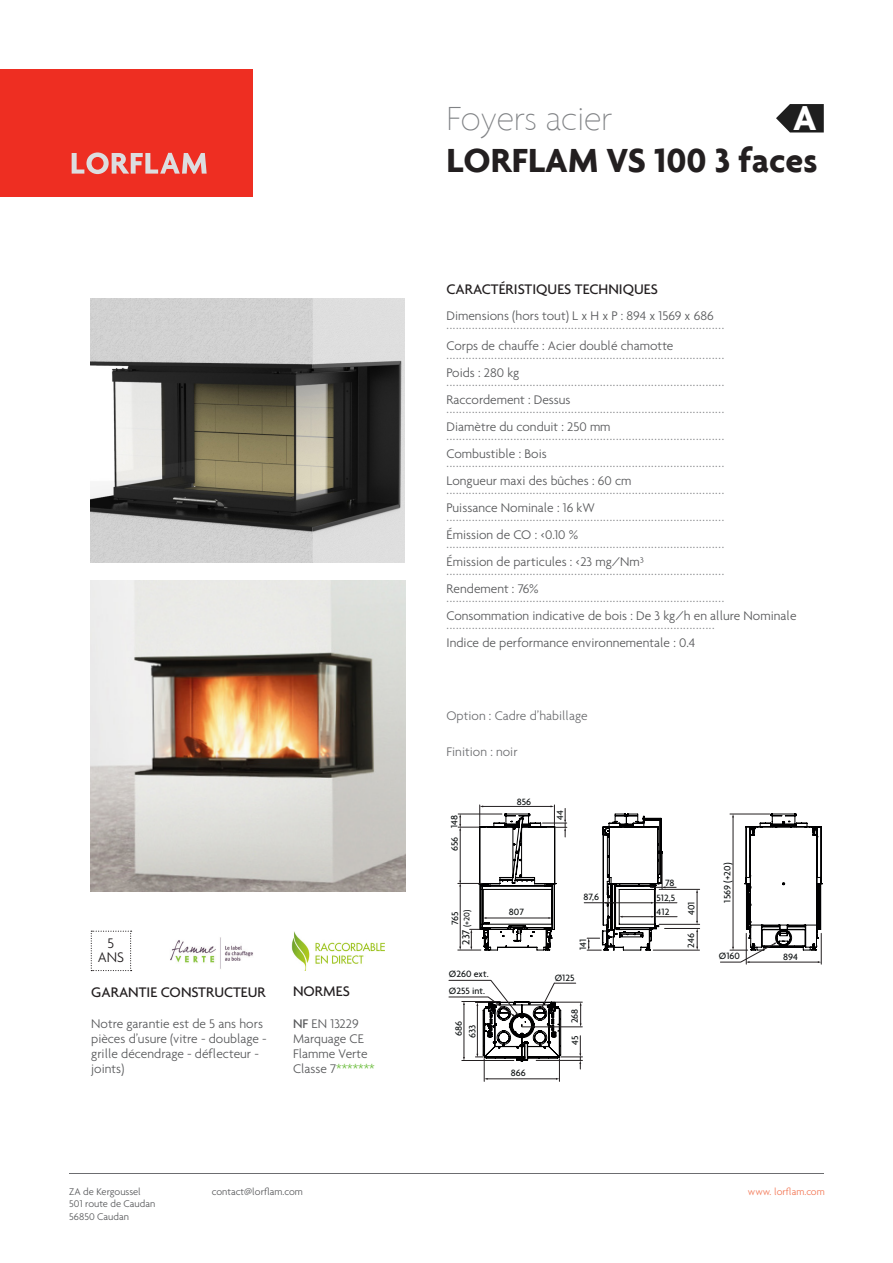
<style>
.page{position:relative;width:893px;height:1263px;background:#fff}
.page>*{position:absolute;margin:0;border:0;box-sizing:border-box;transform-origin:0 0}
.t1{font:700 37.35px "Agenda";color:#fff}
.t2{font:700 36px/42px "Agenda";color:#231f20}
.t3{font:500 15px "Agenda";color:#231f20}
.t4{font:300 15px/13.5px "Agenda";color:#231f20;text-align:center}
.t5{font:300 13.5px/18px "Agenda";color:#808285}
.t6{font:300 13.5px/15px "Agenda";color:#57585a}
.t7{font:300 13.5px "Agenda";color:#6c6d70}
.t8{font:500 11.1px "Agenda";color:#111516}
.t9{font:300 10.5px "Agenda";color:#57585a}
.t10{font:300 10.5px "Agenda";color:#f37653}
.t11{font:500 9.9px/15.5px "Agenda";color:#111516;text-align:right}
.t12{font:500 8.55px "Agenda";color:#111516}
.s1{font-weight:100;color:#808285}
.s2{color:#57585a}
.s3{font-weight:500}
.s4{color:#71bf44}
</style>
<div class="page">
<hr style="left:69px;top:1173px;width:755px;height:1px;background:#6c6d70">
<div style="left:0;top:69px;width:252px;height:128px;background:#ee2e22"></div>
<svg style="left:72px;top:152px;width:135px;height:22px"></svg>
<svg style="left:91px;top:931px;width:41px;height:40px"></svg>
<img style="left:291px;top:931px;width:93px;height:39px">
<img style="left:170px;top:937px;width:83px;height:32px">
<img style="left:91px;top:580px;width:314px;height:311px">
<img style="left:90px;top:298px;width:315px;height:264px">
<hr style="left:821px;top:933px;width:1px;height:31px;background:#231f20">
<hr style="left:746px;top:933px;width:1px;height:31px;background:#231f20">
<svg style="left:720px;top:814px;width:102px;height:149px"></svg>
<hr style="left:665px;top:928px;width:35px;height:1px;background:#231f20">
<hr style="left:653px;top:950px;width:46px;height:1px;background:#231f20">
<hr style="left:659px;top:889px;width:41px;height:1px;background:#231f20">
<hr style="left:659px;top:924px;width:41px;height:1px;background:#231f20">
<svg style="left:696px;top:889px;width:2px;height:61px"></svg>
<svg style="left:584px;top:814px;width:93px;height:137px"></svg>
<svg style="left:458px;top:805px;width:109px;height:146px"></svg>
<svg style="left:448px;top:980px;width:134px;height:101px"></svg>
<svg style="left:776px;top:104px;width:48px;height:28px"></svg>
<p class="t1" style="left:793px;top:95px;width:25px">A</p>
<p class="t2" style="left:446px;top:97px;width:373px"><span class="s1">Foyers acier<br></span>LORFLAM VS 100 3 faces</p>
<p class="t3" style="left:446px;top:280px;width:213px">CARACTÉRISTIQUES TECHNIQUES</p>
<p class="t6" style="left:446px;top:308px;width:269px">Dimensions (hors tout) L x H x P : 894 x 1569 x 686</p>
<p class="t5" style="left:446px;top:315px;width:279px">.......................................................................................</p>
<p class="t6" style="left:446px;top:338px;width:228px">Corps de chauffe : Acier doublé chamotte</p>
<p class="t5" style="left:446px;top:345px;width:279px">.......................................................................................</p>
<p class="t6" style="left:446px;top:365px;width:74px">Poids : 280 kg</p>
<p class="t5" style="left:446px;top:372px;width:279px">.......................................................................................</p>
<p class="t6" style="left:446px;top:392px;width:126px">Raccordement : Dessus</p>
<p class="t5" style="left:446px;top:399px;width:279px">.......................................................................................</p>
<p class="t6" style="left:446px;top:419px;width:166px">Diamètre du conduit : 250 mm</p>
<p class="t5" style="left:446px;top:426px;width:279px">.......................................................................................</p>
<p class="t6" style="left:446px;top:446px;width:102px">Combustible : Bois</p>
<p class="t5" style="left:446px;top:453px;width:279px">.......................................................................................</p>
<p class="t6" style="left:446px;top:473px;width:186px">Longueur maxi des bûches : 60 cm</p>
<p class="t5" style="left:446px;top:480px;width:279px">.......................................................................................</p>
<p class="t6" style="left:446px;top:500px;width:150px">Puissance Nominale : 16 kW</p>
<p class="t5" style="left:446px;top:507px;width:279px">.......................................................................................</p>
<p class="t6" style="left:446px;top:527px;width:133px">Émission de CO : &lt;0.10 %</p>
<p class="t5" style="left:446px;top:534px;width:279px">.......................................................................................</p>
<p class="t6" style="left:446px;top:554px;width:199px">Émission de particules : &lt;23 mg/Nm³</p>
<p class="t5" style="left:446px;top:561px;width:279px">.......................................................................................<br><span class="s2">Rendement : 76%</span></p>
<p class="t5" style="left:446px;top:588px;width:351px">.......................................................................................<br><span class="s2">Consommation indicative de bois : De 3 kg/h en allure Nominale</span></p>
<p class="t5" style="left:446px;top:615px;width:270px">....................................................................................</p>
<p class="t6" style="left:446px;top:635px;width:250px">Indice de performance environnementale : 0.4</p>
<p class="t7" style="left:446px;top:708px;width:143px">Option : Cadre d’habillage</p>
<p class="t7" style="left:446px;top:744px;width:73px">Finition : noir</p>
<p class="t11" style="left:517px;top:794px;width:16px">856</p>
<p class="t4" style="left:98px;top:936px;width:28px">5<br>ANS</p>
<p class="t3" style="left:91px;top:983px;width:176px">GARANTIE CONSTRUCTEUR</p>
<p class="t6" style="left:91px;top:1016px;width:177px">Notre garantie est de 5 ans hors pièces d’usure (vitre - doublage -</p>
<p class="t6" style="left:91px;top:1046px;width:169px">grille décendrage - déflecteur - joints)</p>
<p class="t3" style="left:293px;top:982px;width:58px">NORMES</p>
<p class="t6" style="left:293px;top:1016px;width:67px"><span class="s3">NF</span> EN 13229</p>
<p class="t6" style="left:293px;top:1031px;width:72px">Marquage CE</p>
<p class="t6" style="left:293px;top:1046px;width:76px">Flamme Verte</p>
<p class="t6" style="left:293px;top:1061px;width:83px">Classe 7<span class="s4">*******</span></p>
<p class="t11" style="left:447px;top:851px;width:38px;rotate:-90deg">656 148</p>
<p class="t11" style="left:552px;top:820px;width:11px;rotate:-90deg">44</p>
<p class="t11" style="left:447px;top:925px;width:15px;rotate:-90deg">765</p>
<p class="t12" style="left:462px;top:927px;width:19px;rotate:-90deg">(+20)</p>
<p class="t8" style="left:459px;top:945px;width:16px;rotate:-90deg">237</p>
<p class="t11" style="left:509px;top:904px;width:16px">807</p>
<p class="t11" style="left:583px;top:889px;width:17px">87,6</p>
<p class="t11" style="left:575px;top:950px;width:13px;rotate:-90deg">141</p>
<p class="t11" style="left:449px;top:966px;width:41px">Ø260 ext.</p>
<p class="t11" style="left:449px;top:983px;width:38px">Ø255 int.</p>
<p class="t11" style="left:451px;top:1036px;width:17px;rotate:-90deg">686</p>
<p class="t11" style="left:464px;top:1038px;width:14px;rotate:-90deg">633</p>
<p class="t11" style="left:511px;top:1065px;width:17px">866</p>
<p class="t11" style="left:555px;top:970px;width:21px">Ø125</p>
<p class="t11" style="left:567px;top:1023px;width:16px;rotate:-90deg">268</p>
<p class="t11" style="left:567px;top:1045px;width:11px;rotate:-90deg">45</p>
<p class="t11" style="left:656px;top:874px;width:20px">78<br>512,5</p>
<p class="t11" style="left:657px;top:904px;width:14px">412</p>
<p class="t11" style="left:683px;top:915px;width:15px;rotate:-90deg">401</p>
<p class="t11" style="left:683px;top:948px;width:16px;rotate:-90deg">246</p>
<p class="t11" style="left:719px;top:902px;width:41px;rotate:-90deg">1569 (+20)</p>
<p class="t11" style="left:719px;top:948px;width:23px">Ø160</p>
<p class="t11" style="left:783px;top:949px;width:16px">894</p>
<p class="t9" style="left:69px;top:1185px;width:73px">ZA de Kergoussel</p>
<p class="t9" style="left:69px;top:1198px;width:87px">501 route de Caudan</p>
<p class="t9" style="left:69px;top:1210px;width:61px">56850 Caudan</p>
<p class="t9" style="left:212px;top:1185px;width:93px">contact@lorflam.com</p>
<p class="t10" style="left:748px;top:1185px;width:78px">www. lorflam.com</p>
</div>
